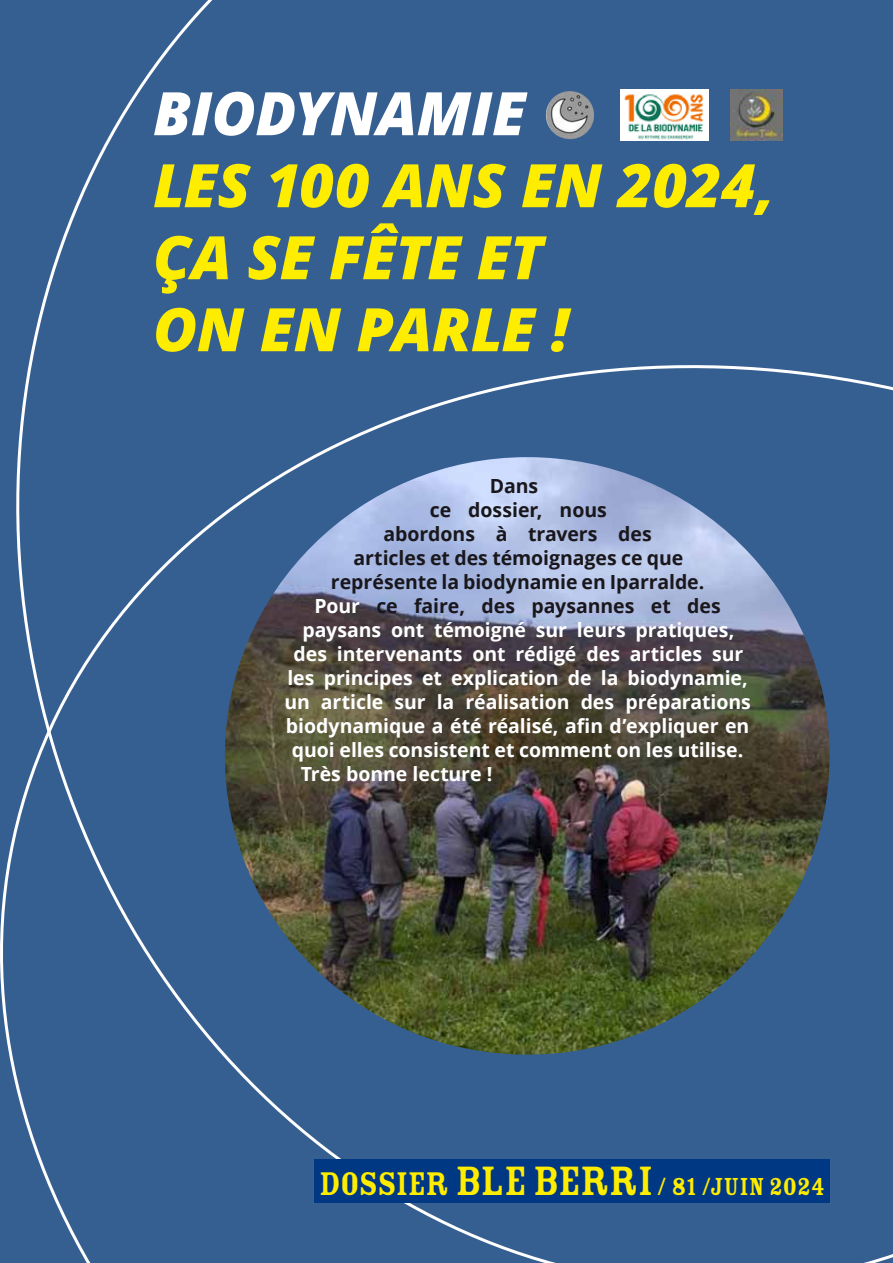
<style>
.page{position:relative;width:893px;height:1263px;background:#fff}
.page>*{position:absolute;margin:0;border:0;box-sizing:border-box;transform-origin:0 0}
.t1{font:italic 800 60px/72px "Open Sans";letter-spacing:-.01em;color:#ffed00}
.t2{font:italic 800 60px "Open Sans";letter-spacing:-.01em;color:#fff}
.t3{font:27px "Rosewood Std Fill";letter-spacing:-.01em;color:#ffed00}
.t4{font:700 19.5px "Open Sans";letter-spacing:-.005em;color:#fff}
.t5{font:700 19.5px "Open Sans";letter-spacing:-.005em;color:#1a171c}
.s1{color:#fff}
.s2{font-size:36px}
.s3{font-size:45px}
</style>
<div class="page">
<div style="left:0;top:0;width:893px;height:276px;background:#365f91"></div>
<div style="left:0;top:276px;width:893px;height:987px;background:#365f91"></div>
<div style="left:314px;top:1159px;width:515px;height:43px;background:#003883"></div>
<img style="left:225px;top:457px;width:604px;height:597px">
<img style="left:620px;top:89px;width:88px;height:52px">
<img style="left:546px;top:91px;width:23px;height:44px">
<img style="left:731px;top:89px;width:52px;height:52px">
<h1 class="t2" style="left:153px;top:68px;width:374px">BIODYNAMIE</h1>
<h1 class="t1" style="left:153px;top:147px;width:623px">LES 100 ANS EN 2024,<br>ÇA SE FÊTE ET<br>ON EN PARLE !</h1>
<p class="t5" style="left:490px;top:472px;width:50px">Dans</p>
<p class="t5" style="left:430px;top:496px;width:179px">ce dossier, nous</p>
<p class="t5" style="left:383px;top:520px;width:270px">abordons à travers des</p>
<p class="t5" style="left:353px;top:544px;width:331px">articles et des témoignages ce que</p>
<p class="t5" style="left:331px;top:568px;width:375px">représente la biodynamie en Iparralde.</p>
<p class="t5" style="left:314px;top:592px;width:408px"><span class="s1">Pour</span> ce faire, des paysannes et des</p>
<p class="t4" style="left:302px;top:616px;width:433px">paysans ont témoigné sur leurs pratiques,</p>
<p class="t4" style="left:293px;top:640px;width:451px">des intervenants ont rédigé des articles sur</p>
<p class="t4" style="left:287px;top:664px;width:462px">les principes et explication de la biodynamie,</p>
<p class="t4" style="left:284px;top:688px;width:468px">un article sur la réalisation des préparations</p>
<p class="t4" style="left:286px;top:712px;width:465px">biodynamique a été réalisé, afin d’expliquer en</p>
<p class="t4" style="left:292px;top:736px;width:453px">quoi elles consistent et comment on les utilise.</p>
<p class="t4" style="left:301px;top:760px;width:193px">Très bonne lecture !</p>
<h2 class="t3" style="left:319px;top:1172px;width:507px"><span class="s2">DOSSIER</span> <span class="s3">BLE BERRI</span> / 81 /JUIN 2024</h2>
</div>
